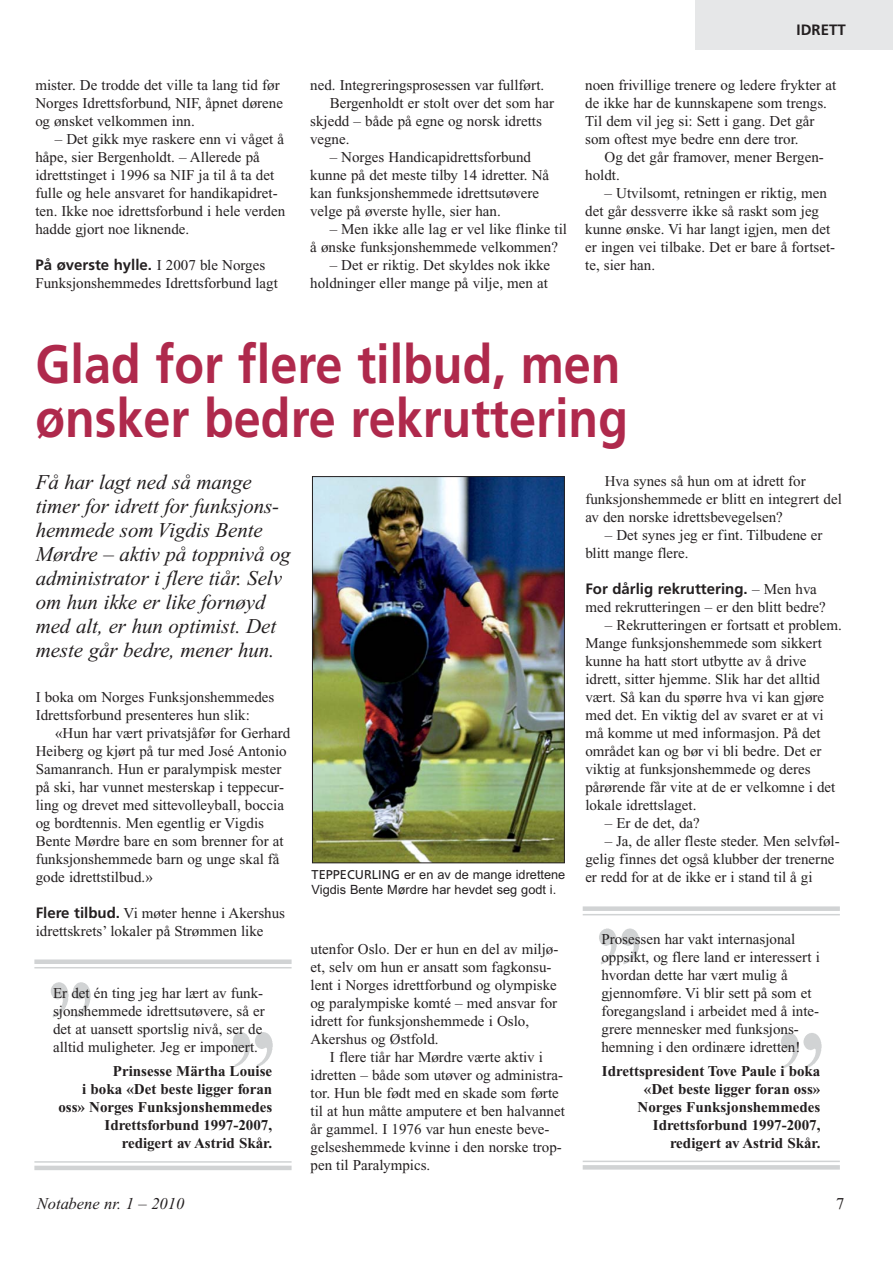
<style>
.page{position:relative;width:893px;height:1263px;background:#fff}
.page>*{position:absolute;margin:0;border:0;box-sizing:border-box;transform-origin:0 0}
.t1{font:700 54px/54px "Frutiger";color:#af294c;scale:.9 1}
.t2{font:italic 21px/24px "Times New Roman";letter-spacing:-.005em;color:#231f20}
.t3{font:italic 16.5px "Times New Roman";color:#231f20}
.t4{font:16.5px "Times New Roman";color:#231f20}
.t5{font:15px/18px "Times New Roman";color:#231f20}
.t6{font:700 15px/18px "Times New Roman";color:#231f20;text-align:right}
.t7{font:700 15px "Frutiger";color:#231f20}
.t8{font:12.75px/15.8px "Arial";color:#231f20}
.s1{font-family:"Times New Roman";font-weight:400}
.s2{font-family:"Frutiger";font-weight:700}
.s3{font-family:"Frutiger"}
</style>
<div class="page">
<div style="left:695px;top:0;width:197px;height:50px;background:#e6e7e8"></div>
<img style="left:314px;top:478px;width:248px;height:383px">
<div style="left:312px;top:476px;width:252px;height:387px;border:1px solid #231f20"></div>
<img style="left:41px;top:968px;width:57px;height:50px">
<img style="left:233px;top:1032px;width:40px;height:35px">
<div style="left:34px;top:959px;width:257px;height:5px;background:#d1d3d4"></div>
<hr style="left:34px;top:967px;width:257px;height:1px;background:#d1d3d4">
<hr style="left:34px;top:1161px;width:257px;height:2px;background:#d1d3d4">
<hr style="left:34px;top:1166px;width:257px;height:4px;background:#d1d3d4">
<img style="left:589px;top:915px;width:57px;height:50px">
<img style="left:781px;top:1033px;width:41px;height:36px">
<div style="left:582px;top:906px;width:257px;height:5px;background:#d1d3d4"></div>
<hr style="left:582px;top:914px;width:257px;height:1px;background:#d1d3d4">
<hr style="left:582px;top:1161px;width:257px;height:1px;background:#d1d3d4">
<div style="left:582px;top:1165px;width:257px;height:5px;background:#d1d3d4"></div>
<p class="t5" style="left:35px;top:77px;width:249px">mister. De trodde det ville ta lang tid før<br>Norges Idrettsforbund, NIF, åpnet dørene og ønsket velkommen inn.</p>
<p class="t5" style="left:35px;top:131px;width:251px;text-indent:19px">– Det gikk mye raskere enn vi våget å håpe, sier Bergenholdt. – Allerede på idrettstinget i 1996 sa NIF ja til å ta det fulle og hele ansvaret for handikapidret&shy;ten. Ikke noe idrettsforbund i hele verden hadde gjort noe liknende.</p>
<p class="t7" style="left:35px;top:259px;width:231px">På øverste hylle. <span class="s1">I 2007 ble Norges</span></p>
<p class="t5" style="left:35px;top:275px;width:244px">Funksjonshemmedes Idrettsforbund lagt</p>
<p class="t5" style="left:310px;top:77px;width:235px">ned. Integreringsprosessen var fullført.</p>
<p class="t5" style="left:330px;top:95px;width:226px">Bergenholdt er stolt over det som har</p>
<p class="t5" style="left:310px;top:113px;width:233px">skjedd – både på egne og norsk idretts</p>
<p class="t5" style="left:310px;top:131px;width:41px">vegne.</p>
<p class="t5" style="left:310px;top:149px;width:240px;text-indent:19px">– Norges Handicapidrettsforbund kunne på det meste tilby 14 idretter. Nå kan funksjonshemmede idrettsutøvere velge på øverste hylle, sier han.</p>
<p class="t5" style="left:310px;top:221px;width:258px;text-indent:19px">– Men ikke alle lag er vel like flinke til å ønske funksjonshemmede velkommen?</p>
<p class="t5" style="left:310px;top:257px;width:241px;text-align:right">– Det er riktig. Det skyldes nok ikke holdninger eller mange på vilje, men at</p>
<p class="t7" style="left:796px;top:23px;width:51px">IDRETT</p>
<p class="t5" style="left:585px;top:77px;width:252px">noen frivillige trenere og ledere frykter at de ikke har de kunnskapene som trengs.<br>Til dem vil jeg si: Sett i gang. Det går som oftest mye bedre enn dere tror.</p>
<p class="t5" style="left:585px;top:149px;width:240px;text-indent:19px">Og det går framover, mener Bergen&shy;holdt.</p>
<p class="t5" style="left:585px;top:185px;width:251px;text-indent:19px">– Utvilsomt, retningen er riktig, men det går dessverre ikke så raskt som jeg kunne ønske. Vi har langt igjen, men det er ingen vei tilbake. Det er bare å fortset&shy;te, sier han.</p>
<h1 class="t1" style="left:35px;top:341px;width:660px">Glad for flere tilbud, men ønsker bedre rekruttering</h1>
<h2 class="t2" style="left:36px;top:472px;width:256px">Få har lagt ned så mange timer for idrett for funksjons&shy;hemmede som Vigdis Bente<br>Mørdre – aktiv på toppnivå og administrator i flere tiår. Selv om hun ikke er like fornøyd med alt, er hun optimist. Det meste går bedre, mener hun.</h2>
<p class="t5" style="left:36px;top:689px;width:240px">I boka om Norges Funksjonshemmedes<br>Idrettsforbund presenteres hun slik:</p>
<p class="t5" style="left:36px;top:725px;width:256px;text-indent:19px">«Hun har vært privatsjåfør for Gerhard Heiberg og kjørt på tur med José Antonio Samanranch. Hun er paralympisk mester på ski, har vunnet mesterskap i teppecur&shy;ling og drevet med sittevolleyball, boccia og bordtennis. Men egentlig er Vigdis Bente Mørdre bare en som brenner for at funksjonshemmede barn og unge skal få gode idrettstilbud.»</p>
<p class="t5" style="left:36px;top:905px;width:251px"><span class="s2">Flere tilbud.</span> Vi møter henne i Akershus idrettskrets’ lokaler på Strømmen like</p>
<p class="t5" style="left:53px;top:985px;width:213px">Er det én ting jeg har lært av funk&shy;sjonshemmede idrettsutøvere, så er det at uansett sportslig nivå, ser de alltid muligheter. Jeg er imponert.</p>
<p class="t6" style="left:58px;top:1063px;width:215px">Prinsesse Märtha Louise<br>i boka «Det beste ligger foran oss» Norges Funksjonshemmedes<br>Idrettsforbund 1997-2007, redigert av Astrid Skår.</p>
<p class="t8" style="left:311px;top:867px;width:255px"><span class="s3">TEPPECURLING</span> er en av de mange idrettene<br>Vigdis Bente Mørdre har hevdet seg godt i.</p>
<p class="t5" style="left:310px;top:941px;width:249px">utenfor Oslo. Der er hun en del av miljø&shy;et, selv om hun er ansatt som fagkonsu&shy;lent i Norges idrettforbund og olympiske og paralympiske komté – med ansvar for idrett for funksjonshemmede i Oslo, Akershus og Østfold.</p>
<p class="t5" style="left:310px;top:1049px;width:256px;text-indent:19px">I flere tiår har Mørdre værte aktiv i idretten – både som utøver og administra&shy;tor. Hun ble født med en skade som førte til at hun måtte amputere et ben halvannet år gammel. I 1976 var hun eneste beve&shy;gelseshemmede kvinne i den norske trop&shy;pen til Paralympics.</p>
<p class="t5" style="left:585px;top:473px;width:258px;text-indent:19px">Hva synes så hun om at idrett for funksjonshemmede er blitt en integrert del av den norske idrettsbevegelsen?</p>
<p class="t5" style="left:585px;top:527px;width:239px;text-indent:19px">– Det synes jeg er fint. Tilbudene er blitt mange flere.</p>
<p class="t7" style="left:585px;top:583px;width:233px">For dårlig rekruttering. <span class="s1">– Men hva</span></p>
<p class="t5" style="left:585px;top:599px;width:242px">med rekrutteringen – er den blitt bedre?</p>
<p class="t5" style="left:585px;top:617px;width:258px;text-indent:19px">– Rekrutteringen er fortsatt et problem.<br>Mange funksjonshemmede som sikkert kunne ha hatt stort utbytte av å drive idrett, sitter hjemme. Slik har det alltid vært. Så kan du spørre hva vi kan gjøre med det. En viktig del av svaret er at vi må komme ut med informasjon. På det området kan og bør vi bli bedre. Det er viktig at funksjonshemmede og deres pårørende får vite at de er velkomne i det lokale idrettslaget.</p>
<p class="t5" style="left:604px;top:815px;width:97px">– Er de det, da?</p>
<p class="t5" style="left:585px;top:833px;width:256px;text-indent:19px">– Ja, de aller fleste steder. Men selvføl&shy;gelig finnes det også klubber der trenerne er redd for at de ikke er i stand til å gi</p>
<p class="t5" style="left:601px;top:932px;width:220px">Prosessen har vakt internasjonal oppsikt, og flere land er interessert i hvordan dette har vært mulig å gjennomføre. Vi blir sett på som et foregangsland i arbeidet med å inte&shy;grere mennesker med funksjons&shy;hemning i den ordinære idretten!</p>
<p class="t6" style="left:602px;top:1064px;width:220px">Idrettspresident Tove Paule i boka «Det beste ligger foran oss»<br>Norges Funksjonshemmedes<br>Idrettsforbund 1997-2007, redigert av Astrid Skår.</p>
<p class="t3" style="left:37px;top:1197px;width:149px">Notabene nr. 1 – 2010</p>
<p class="t4" style="left:836px;top:1197px;width:10px">7</p>
</div>
